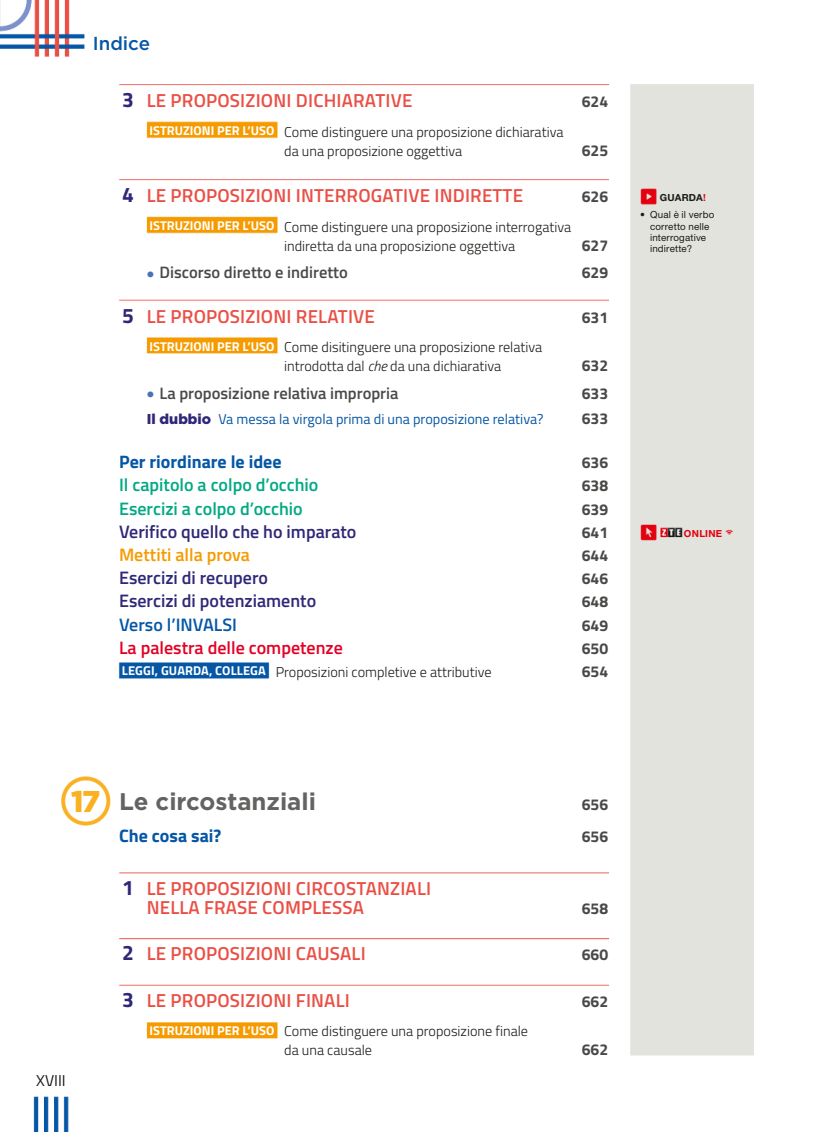
<style>
.page{position:relative;width:838px;height:1132px;background:#fff}
.page>*{position:absolute;margin:0;border:0;box-sizing:border-box;transform-origin:0 0}
.t1{font:700 24px "Gotham";color:#636362}
.t2{font:600 18.75px/18.9px "Titillium";letter-spacing:.01em;color:#ea4f45}
.t3{font:500 18.75px "Gotham";color:#0557a5}
.t4{font:600 18px "Titillium";color:#2f2777}
.t5{font:600 18px "Titillium";color:#00a983}
.t6{font:700 18px "Titillium";color:#0557a5}
.t7{font:600 18px "Titillium";color:#e40025}
.t8{font:600 18px "Titillium";color:#f59b00}
.t9{font:600 18px "Titillium";color:#0557a5}
.t10{font:600 16.5px "Titillium";color:#494948}
.t11{font:700 15.75px "Titillium";color:#494948}
.t12{font:15.75px "Titillium";color:#1a1a18}
.t13{font:300 14.25px/18.9px "Titillium";color:#1a1a18}
.t14{font:14.25px "Titillium";color:#0557a5}
.t15{font:9.75px/11.2px "Helvetica Neue LT Std";letter-spacing:.02em;color:#1a1a18}
.t16{font:700 9.75px "Helvetica Neue LT Std";letter-spacing:.025em;color:#1a1a18}
.t17{font:700 9.75px "Helvetica Neue LT Std";letter-spacing:.025em;color:#e3000f}
.s1{font-weight:700;font-size:21px;color:#2f2777}
.s2{font-weight:700;font-size:12.75px;color:#fff}
.s3{font-family:"Dante MT Pro";font-weight:700;font-size:21px;color:#4972b7}
.s4{font-style:italic}
.s5{font-family:"Gotham";font-weight:900;color:#2f2777}
.s6{color:#e3000f}
.s7{font-weight:900;font-size:30px;color:#f9b121}
</style>
<div class="page">
<img style="left:0;top:0;width:754px;height:1131px">
<h2 class="t3" style="left:93px;top:35px;width:59px">Indice</h2>
<h2 class="t2" style="left:122px;top:93px;width:292px"><span class="s1">3</span> LE PROPOSIZIONI DICHIARATIVE</h2>
<p class="t11" style="left:582px;top:96px;width:28px">624</p>
<p class="t13" style="left:284px;top:124px;width:281px;text-indent:-135px"><span class="s2">ISTRUZIONI PER L’USO</span> Come distinguere una proposizione dichiarativa da una proposizione oggettiva</p>
<p class="t11" style="left:582px;top:145px;width:28px">625</p>
<h2 class="t2" style="left:122px;top:188px;width:402px"><span class="s1">4</span> LE PROPOSIZIONI INTERROGATIVE INDIRETTE</h2>
<p class="t11" style="left:582px;top:191px;width:28px">626</p>
<p class="t13" style="left:284px;top:219px;width:288px;text-indent:-135px"><span class="s2">ISTRUZIONI PER L’USO</span> Come distinguere una proposizione interrogativa indiretta da una proposizione oggettiva</p>
<p class="t11" style="left:582px;top:240px;width:28px">627</p>
<p class="t10" style="left:147px;top:267px;width:203px"><span class="s3">•</span> Discorso diretto e indiretto</p>
<p class="t11" style="left:582px;top:267px;width:28px">629</p>
<h2 class="t2" style="left:122px;top:309px;width:254px"><span class="s1">5</span> LE PROPOSIZIONI RELATIVE</h2>
<p class="t11" style="left:582px;top:312px;width:28px">631</p>
<p class="t13" style="left:284px;top:339px;width:259px;text-indent:-135px"><span class="s2">ISTRUZIONI PER L’USO</span> Come disitinguere una proposizione relativa introdotta dal <span class="s4">che</span> da una dichiarativa</p>
<p class="t11" style="left:582px;top:360px;width:28px">632</p>
<p class="t10" style="left:147px;top:387px;width:253px"><span class="s3">•</span> La proposizione relativa impropria</p>
<p class="t11" style="left:582px;top:387px;width:28px">633</p>
<p class="t14" style="left:147px;top:413px;width:398px"><span class="s5">Il dubbio</span> Va messa la virgola prima di una proposizione relativa?</p>
<p class="t11" style="left:582px;top:413px;width:28px">633</p>
<p class="t6" style="left:119px;top:456px;width:164px">Per riordinare le idee</p>
<p class="t11" style="left:582px;top:457px;width:28px">636</p>
<p class="t5" style="left:119px;top:479px;width:201px">Il capitolo a colpo d’occhio</p>
<p class="t11" style="left:582px;top:480px;width:28px">638</p>
<p class="t5" style="left:119px;top:502px;width:185px">Esercizi a colpo d’occhio</p>
<p class="t11" style="left:582px;top:503px;width:28px">639</p>
<p class="t4" style="left:119px;top:525px;width:239px">Verifico quello che ho imparato</p>
<p class="t11" style="left:582px;top:527px;width:28px">641</p>
<p class="t8" style="left:119px;top:548px;width:132px">Mettiti alla prova</p>
<p class="t11" style="left:582px;top:550px;width:28px">644</p>
<p class="t4" style="left:119px;top:571px;width:150px">Esercizi di recupero</p>
<p class="t11" style="left:582px;top:573px;width:28px">646</p>
<p class="t4" style="left:119px;top:595px;width:199px">Esercizi di potenziamento</p>
<p class="t11" style="left:582px;top:596px;width:28px">648</p>
<p class="t9" style="left:119px;top:618px;width:119px">Verso l’INVALSI</p>
<p class="t11" style="left:582px;top:619px;width:28px">649</p>
<p class="t7" style="left:119px;top:641px;width:225px">La palestra delle competenze</p>
<p class="t11" style="left:582px;top:642px;width:28px">650</p>
<p class="t13" style="left:122px;top:664px;width:371px"><span class="s2">LEGGI, GUARDA, COLLEGA</span> Proposizioni completive e attributive</p>
<p class="t11" style="left:582px;top:666px;width:28px">654</p>
<p class="t16" style="left:660px;top:192px;width:48px">GUARDA<span class="s6">!</span></p>
<p class="t15" style="left:650px;top:210px;width:66px;text-indent:-10px">• Qual è il verbo corretto nelle interrogative indirette?</p>
<p class="t17" style="left:684px;top:527px;width:40px">ONLINE</p>
<h1 class="t1" style="left:71px;top:793px;width:246px"><span class="s7">17</span> Le circostanziali</h1>
<p class="t11" style="left:582px;top:799px;width:28px">656</p>
<p class="t6" style="left:119px;top:829px;width:104px">Che cosa sai?</p>
<p class="t11" style="left:582px;top:830px;width:28px">656</p>
<h2 class="t2" style="left:147px;top:880px;width:286px;text-indent:-25px"><span class="s1">1</span> LE PROPOSIZIONI CIRCOSTANZIALI<br>NELLA FRASE COMPLESSA</h2>
<p class="t11" style="left:582px;top:902px;width:28px">658</p>
<p class="t12" style="left:36px;top:1073px;width:31px">XVIII</p>
<h2 class="t2" style="left:122px;top:946px;width:245px"><span class="s1">2</span> LE PROPOSIZIONI CAUSALI</h2>
<p class="t11" style="left:582px;top:949px;width:28px">660</p>
<h2 class="t2" style="left:122px;top:992px;width:229px"><span class="s1">3</span> LE PROPOSIZIONI FINALI</h2>
<p class="t11" style="left:582px;top:995px;width:28px">662</p>
<p class="t13" style="left:284px;top:1023px;width:245px;text-indent:-135px"><span class="s2">ISTRUZIONI PER L’USO</span> Come distinguere una proposizione finale da una causale</p>
<p class="t11" style="left:582px;top:1044px;width:28px">662</p>
</div>
